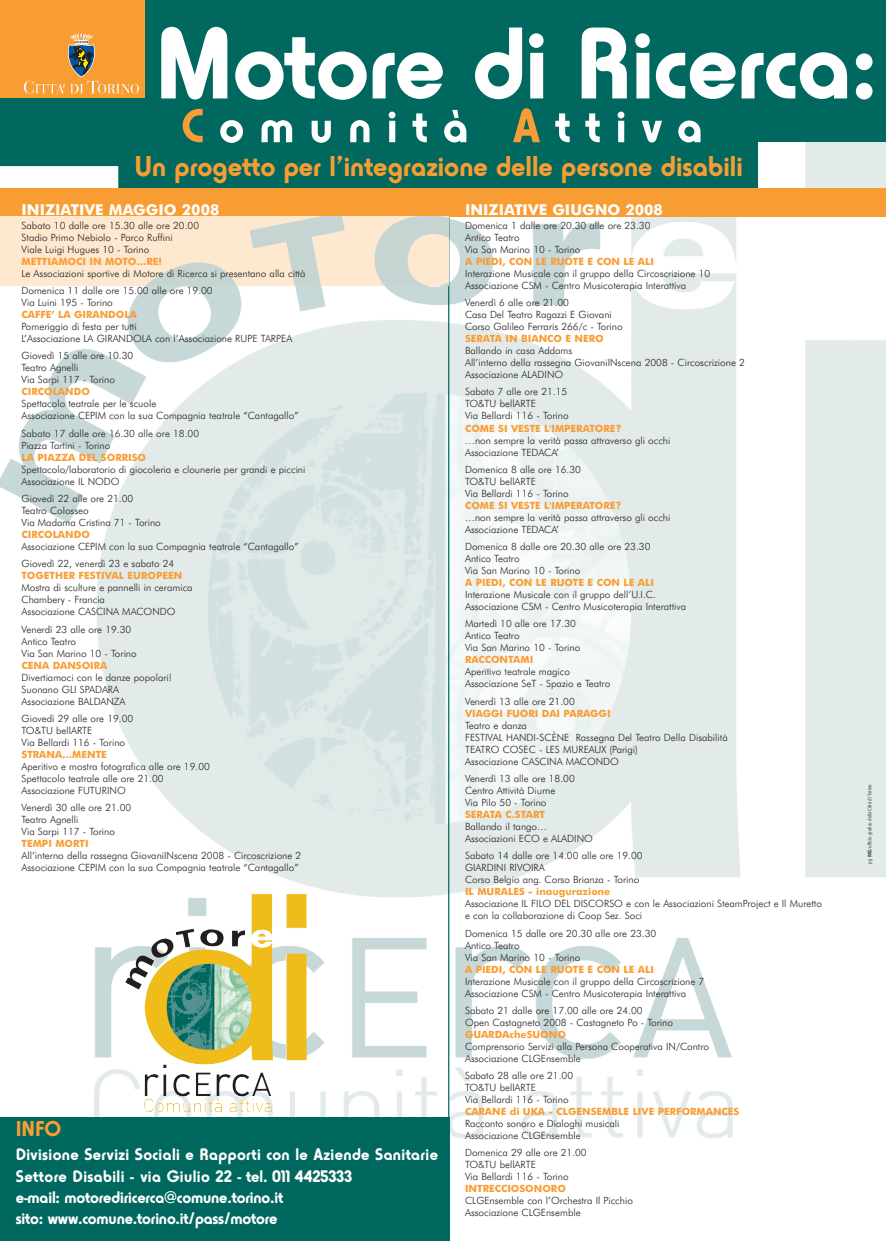
<style>
.page{position:relative;width:886px;height:1241px;background:#fff}
.page>*{position:absolute;margin:0;border:0;box-sizing:border-box;transform-origin:0 0}
.t1{font:700 106.25px "Horatio D";letter-spacing:-.01em;color:#fff}
.t2{font:700 50px "Horatio D";letter-spacing:.305em;color:#fff}
.t3{font:700 30px "Horatio D";color:#f89d33}
.t4{font:700 22.5px "Horatio D";color:#f89d33}
.t5{font:700 17.5px/22.6px "Horatio D";letter-spacing:.02em;color:#fff}
.t6{font:700 17.5px/21px "Horatio D";letter-spacing:-.01em;color:#fff}
.t7{font:700 15px "Futura BT";color:#fff}
.t8{font:300 10px/12px "Futura BT";color:#231f20}
.t9{font:700 10px "Futura BT";color:#f89d33}
.t10{font:condensed 5.12px "Formata";color:#57585a}
.s1{color:#f89d33}
.s2{font-weight:700;font-stretch:normal}
</style>
<div class="page">
<img style="left:0;top:216px;width:886px;height:922px">
<div style="left:0;top:0;width:886px;height:188px;background:#00685f"></div>
<div style="left:0;top:0;width:144px;height:98px;background:#f89d33"></div>
<hr style="left:448px;top:165px;width:1px;height:1025px;background:#00685f">
<svg style="left:24px;top:33px;width:115px;height:60px"></svg>
<img style="left:125px;top:894px;width:181px;height:204px">
<div style="left:0;top:1117px;width:450px;height:123px;background:#00685f"></div>
<div style="left:0;top:188px;width:886px;height:28px;background:#f89d33"></div>
<img style="left:0;top:216px;width:448px;height:69px">
<h1 class="t1" style="left:155px;top:28px;width:724px">Motore di Ricerca:</h1>
<h2 class="t2" style="left:181px;top:109px;width:523px"><span class="s1">C</span>omunità <span class="s1">A</span>ttiva</h2>
<h3 class="t3" style="left:134px;top:156px;width:610px">Un progetto per l’integrazione delle persone disabili</h3>
<h3 class="t7" style="left:22px;top:203px;width:199px">INIZIATIVE MAGGIO 2008</h3>
<p class="t8" style="left:22px;top:220px;width:179px">Sabato 10 dalle ore 15.30 alle ore 20.00<br>Stadio Primo Nebiolo - Parco Ruffini<br>Viale Luigi Hugues 10 - Torino</p>
<p class="t9" style="left:22px;top:257px;width:142px">METTIAMOCI IN MOTO…RE!</p>
<p class="t8" style="left:22px;top:265px;width:285px;line-height:17.2px">Le Associazioni sportive di Motore di Ricerca si presentano alla città<br>Domenica 11 dalle ore 15.00 alle ore 19.00</p>
<p class="t8" style="left:22px;top:297px;width:93px">Via Luini 195 - Torino</p>
<p class="t9" style="left:22px;top:310px;width:117px">CAFFE’ LA GIRANDOLA</p>
<p class="t8" style="left:22px;top:321px;width:272px">Pomeriggio di festa per tutti<br>L’Associazione LA GIRANDOLA con l’Associazione RUPE TARPEA</p>
<p class="t8" style="left:22px;top:351px;width:113px">Giovedì 15 alle ore 10.30<br>Teatro Agnelli<br>Via Sarpi 117 - Torino</p>
<p class="t9" style="left:22px;top:388px;width:70px">CIRCOLANDO</p>
<p class="t8" style="left:22px;top:399px;width:279px">Spettacolo teatrale per le scuole<br>Associazione CEPIM con la sua Compagnia teatrale “Cantagallo”</p>
<p class="t8" style="left:22px;top:428px;width:179px">Sabato 17 dalle ore 16.30 alle ore 18.00<br>Piazza Tartini - Torino</p>
<p class="t9" style="left:22px;top:453px;width:126px">LA PIAZZA DEL SORRISO</p>
<p class="t8" style="left:22px;top:464px;width:285px">Spettacolo/laboratorio di giocoleria e clounerie per grandi e piccini<br>Associazione IL NODO</p>
<p class="t8" style="left:22px;top:493px;width:141px">Giovedì 22 alle ore 21.00<br>Teatro Colosseo<br>Via Madama Cristina 71 - Torino</p>
<p class="t9" style="left:22px;top:530px;width:70px">CIRCOLANDO</p>
<p class="t8" style="left:22px;top:538px;width:279px;line-height:17.2px">Associazione CEPIM con la sua Compagnia teatrale “Cantagallo”<br>Giovedì 22, venerdì 23 e sabato 24</p>
<p class="t9" style="left:22px;top:571px;width:162px">TOGETHER FESTIVAL EUROPEEN</p>
<p class="t8" style="left:22px;top:582px;width:173px">Mostra di sculture e pannelli in ceramica<br>Chambery - Francia<br>Associazione CASCINA MACONDO</p>
<p class="t8" style="left:22px;top:624px;width:117px">Venerdì 23 alle ore 19.30<br>Antico Teatro<br>Via San Marino 10 - Torino</p>
<p class="t9" style="left:22px;top:661px;width:87px">CENA DANSOIRA</p>
<p class="t8" style="left:22px;top:672px;width:152px">Divertiamoci con le danze popolari!<br>Suonano GLI SPADARA<br>Associazione BALDANZA</p>
<p class="t8" style="left:22px;top:713px;width:113px">Giovedì 29 alle ore 19.00<br>TO&amp;TU bellARTE<br>Via Bellardi 116 - Torino</p>
<p class="t9" style="left:22px;top:750px;width:87px">STRANA…MENTE</p>
<p class="t8" style="left:22px;top:761px;width:190px">Aperitivo e mostra fotografica alle ore 19.00<br>Spettacolo teatrale alle ore 21.00<br>Associazione FUTURINO</p>
<p class="t8" style="left:22px;top:802px;width:111px">Venerdì 30 alle ore 21.00<br>Teatro Agnelli<br>Via Sarpi 117 - Torino</p>
<p class="t9" style="left:22px;top:839px;width:69px">TEMPI MORTI</p>
<p class="t8" style="left:22px;top:850px;width:281px">All’interno della rassegna GiovaniINscena 2008 - Circoscrizione 2<br>Associazione CEPIM con la sua Compagnia teatrale “Cantagallo”</p>
<h3 class="t4" style="left:16px;top:1120px;width:47px">INFO</h3>
<h3 class="t5" style="left:16px;top:1144px;width:424px">Divisione Servizi Sociali e Rapporti con le Aziende Sanitarie<br>Settore Disabili - via Giulio 22 - tel. 011 4425333</h3>
<h3 class="t6" style="left:16px;top:1187px;width:269px">e-mail: motorediricerca@comune.torino.it sito: www.comune.torino.it/pass/motore</h3>
<h3 class="t7" style="left:465px;top:203px;width:199px">INIZIATIVE GIUGNO 2008</h3>
<p class="t8" style="left:465px;top:220px;width:187px">Domenica 1 dalle ore 20.30 alle ore 23.30<br>Antico Teatro<br>Via San Marino 10 - Torino</p>
<p class="t9" style="left:465px;top:257px;width:191px">A PIEDI, CON LE RUOTE E CON LE ALI</p>
<p class="t8" style="left:465px;top:268px;width:247px">Interazione Musicale con il gruppo della Circoscrizione 10<br>Associazione CSM - Centro Musicoterapia Interattiva</p>
<p class="t8" style="left:465px;top:297px;width:159px">Venerdì 6 alle ore 21.00<br>Casa Del Teatro Ragazzi E Giovani<br>Corso Galileo Ferraris 266/c - Torino</p>
<p class="t9" style="left:465px;top:334px;width:140px">SERATA IN BIANCO E NERO</p>
<p class="t8" style="left:465px;top:345px;width:281px">Ballando in casa Addams<br>All’interno della rassegna GiovaniINscena 2008 - Circoscrizione 2<br>Associazione ALADINO</p>
<p class="t8" style="left:465px;top:387px;width:105px">Sabato 7 alle ore 21.15<br>TO&amp;TU bellARTE<br>Via Bellardi 116 - Torino</p>
<p class="t9" style="left:465px;top:424px;width:158px">COME SI VESTE L'IMPERATORE?</p>
<p class="t8" style="left:465px;top:435px;width:207px">…non sempre la verità passa attraverso gli occhi<br>Associazione TEDACA’</p>
<p class="t8" style="left:465px;top:464px;width:117px">Domenica 8 alle ore 16.30<br>TO&amp;TU bellARTE<br>Via Bellardi 116 - Torino</p>
<p class="t9" style="left:465px;top:501px;width:158px">COME SI VESTE L'IMPERATORE?</p>
<p class="t8" style="left:465px;top:512px;width:207px">…non sempre la verità passa attraverso gli occhi<br>Associazione TEDACA’</p>
<p class="t8" style="left:465px;top:541px;width:187px">Domenica 8 dalle ore 20.30 alle ore 23.30<br>Antico Teatro<br>Via San Marino 10 - Torino</p>
<p class="t9" style="left:465px;top:578px;width:191px">A PIEDI, CON LE RUOTE E CON LE ALI</p>
<p class="t8" style="left:465px;top:589px;width:223px">Interazione Musicale con il gruppo dell’U.I.C.<br>Associazione CSM - Centro Musicoterapia Interattiva</p>
<p class="t8" style="left:465px;top:618px;width:117px">Martedì 10 alle ore 17.30<br>Antico Teatro<br>Via San Marino 10 - Torino</p>
<p class="t9" style="left:465px;top:655px;width:70px">RACCONTAMI</p>
<p class="t8" style="left:465px;top:666px;width:147px">Aperitivo teatrale magico<br>Associazione SeT - Spazio e Teatro</p>
<p class="t8" style="left:465px;top:696px;width:111px">Venerdì 13 alle ore 21.00</p>
<p class="t9" style="left:465px;top:709px;width:147px">VIAGGI FUORI DAI PARAGGI</p>
<p class="t8" style="left:465px;top:720px;width:264px">Teatro e danza<br>FESTIVAL HANDI-SCÈNE Rassegna Del Teatro Della Disabilità TEATRO COSEC - LES MUREAUX (Parigi)<br>Associazione CASCINA MACONDO</p>
<p class="t8" style="left:465px;top:773px;width:111px">Venerdì 13 alle ore 18.00<br>Centro Attività Diurne<br>Via Pilo 50 - Torino</p>
<p class="t9" style="left:465px;top:810px;width:81px">SERATA C.START</p>
<p class="t8" style="left:465px;top:821px;width:129px">Ballando il tango…<br>Associazioni ECO e ALADINO</p>
<p class="t8" style="left:465px;top:850px;width:179px">Sabato 14 dalle ore 14.00 alle ore 19.00<br>GIARDINI RIVOIRA<br>Corso Belgio ang. Corso Brianza - Torino</p>
<p class="t9" style="left:465px;top:887px;width:147px">IL MURALES - inaugurazione</p>
<p class="t8" style="left:465px;top:898px;width:358px">Associazione IL FILO DEL DISCORSO e con le Associazioni SteamProject e Il Muretto e con la collaborazione di Coop Sez. Soci</p>
<p class="t8" style="left:465px;top:927px;width:193px">Domenica 15 dalle ore 20.30 alle ore 23.30<br>Antico Teatro<br>Via San Marino 10 - Torino</p>
<p class="t9" style="left:465px;top:964px;width:191px">A PIEDI, CON LE RUOTE E CON LE ALI</p>
<p class="t8" style="left:465px;top:975px;width:241px">Interazione Musicale con il gruppo della Circoscrizione 7<br>Associazione CSM - Centro Musicoterapia Interattiva</p>
<p class="t8" style="left:465px;top:1004px;width:209px">Sabato 21 dalle ore 17.00 alle ore 24.00<br>Open Castagneto 2008 - Castagneto Po - Torino</p>
<p class="t9" style="left:465px;top:1030px;width:102px">GUARDAcheSUONO</p>
<p class="t8" style="left:465px;top:1040px;width:246px">Comprensorio Servizi alla Persona Cooperativa IN/Contro<br>Associazione CLGEnsemble</p>
<p class="t8" style="left:465px;top:1070px;width:110px">Sabato 28 alle ore 21.00<br>TO&amp;TU bellARTE<br>Via Bellardi 116 - Torino</p>
<p class="t9" style="left:465px;top:1107px;width:276px">CARANE di UKA - CLGENSEMBLE LIVE PERFORMANCES</p>
<p class="t8" style="left:465px;top:1118px;width:156px">Racconto sonoro e Dialoghi musicali<br>Associazione CLGEnsemble</p>
<p class="t8" style="left:465px;top:1147px;width:123px">Domenica 29 alle ore 21.00<br>TO&amp;TU bellARTE<br>Via Bellardi 116 - Torino</p>
<p class="t9" style="left:465px;top:1184px;width:102px">INTRECCIOSONORO</p>
<p class="t8" style="left:465px;top:1195px;width:169px">CLGEnsemble con l’Orchestra Il Picchio<br>Associazione CLGEnsemble</p>
<p class="t10" style="left:867px;top:863px;width:81px;rotate:-90deg">pg <span class="s2">MG</span>-ufficio grafico della Città di Torino</p>
</div>
